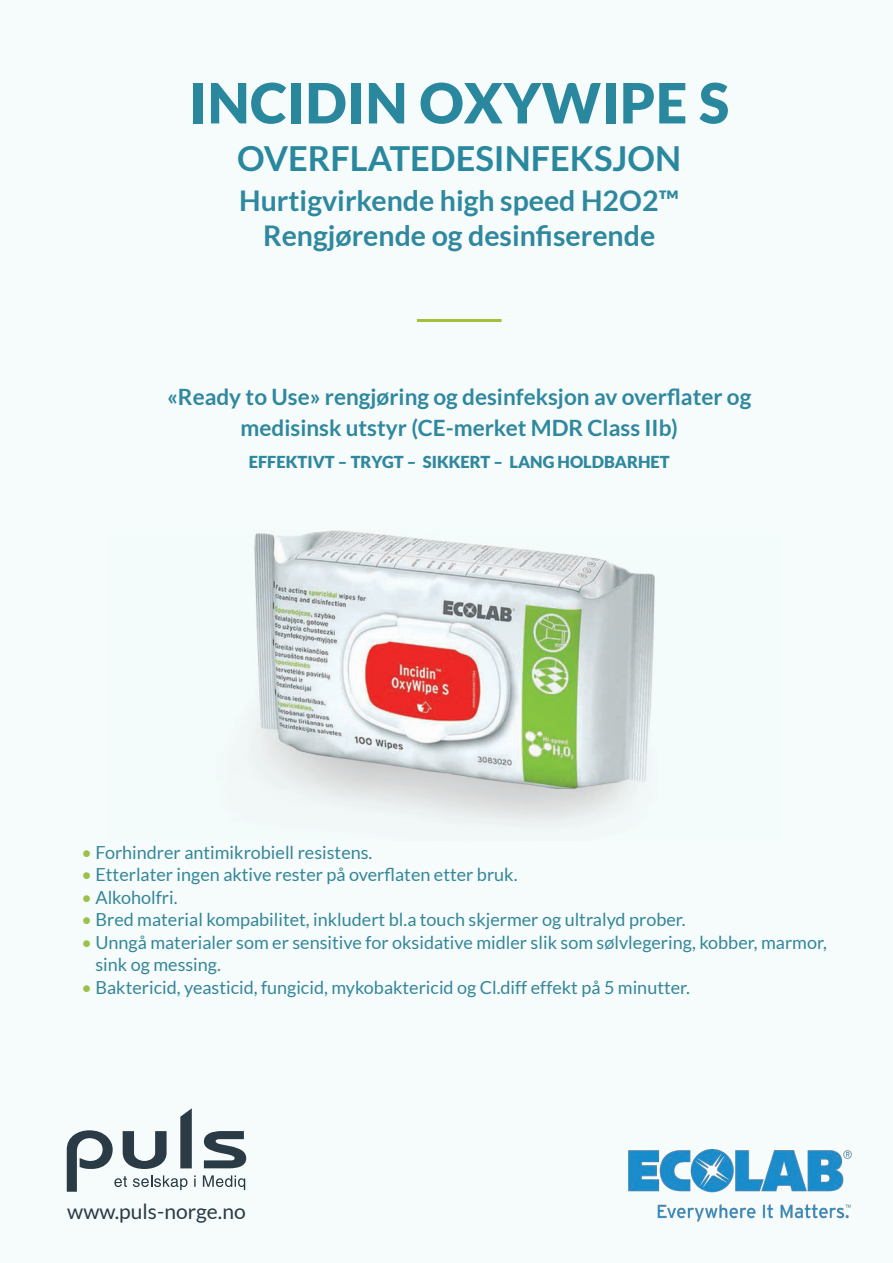
<style>
.page{position:relative;width:893px;height:1263px;background:#f6fbfb}
.page>*{position:absolute;margin:0;border:0;box-sizing:border-box;transform-origin:0 0}
.t1{font:900 55.5px "Lato";letter-spacing:.01em;color:#29889e}
.t2{font:700 34.5px "Lato";color:#29889e}
.t3{font:700 28.5px/34.5px "Lato";color:#2f889e;text-align:center}
.t4{font:700 22.5px/31.5px "Lato";color:#2f889e;text-align:center}
.t5{font:21px "Lato";color:#2a3b45}
.t6{font:18px/22.5px "Lato";color:#348799}
.t7{font:900 16.5px "Lato";color:#2f889e}
.s1{color:#99c24b}
</style>
<div class="page">
<img style="left:254px;top:531px;width:401px;height:291px">
<svg style="left:204px;top:1131px;width:42px;height:37px"></svg>
<svg style="left:67px;top:1108px;width:129px;height:84px"></svg>
<svg style="left:203px;top:1175px;width:42px;height:15px"></svg>
<img style="left:628px;top:1149px;width:224px;height:73px">
<hr style="left:417px;top:319px;width:85px;height:3px;background:#a2c03a">
<h1 class="t1" style="left:189px;top:71px;width:541px">INCIDIN OXYWIPE S</h1>
<h2 class="t2" style="left:237px;top:139px;width:446px">OVERFLATEDESINFEKSJON</h2>
<h3 class="t3" style="left:239px;top:183px;width:441px">Hurtigvirkende high speed H2O2™<br>Rengjørende og desinfiserende</h3>
<p class="t4" style="left:167px;top:381px;width:586px">«Ready to Use» rengjøring og desinfeksjon av overflater og medisinsk utstyr (CE-merket MDR Class IIb)</p>
<p class="t7" style="left:249px;top:452px;width:422px">EFFEKTIVT – TRYGT – SIKKERT – LANG HOLDBARHET</p>
<p class="t6" style="left:82px;top:841px;width:292px"><span class="s1">•</span> Forhindrer antimikrobiell resistens.</p>
<p class="t6" style="left:82px;top:863px;width:437px"><span class="s1">•</span> Etterlater ingen aktive rester på overflaten etter bruk.</p>
<p class="t6" style="left:82px;top:886px;width:98px"><span class="s1">•</span> Alkoholfri.</p>
<p class="t6" style="left:82px;top:908px;width:606px"><span class="s1">•</span> Bred material kompabilitet, inkludert bl.a touch skjermer og ultralyd prober.</p>
<p class="t6" style="left:95px;top:931px;width:733px;text-indent:-14px"><span class="s1">•</span> Unngå materialer som er sensitive for oksidative midler slik som sølvlegering, kobber, marmor, sink og messing.</p>
<p class="t6" style="left:82px;top:976px;width:610px"><span class="s1">•</span> Baktericid, yeasticid, fungicid, mykobaktericid og Cl.diff effekt på 5 minutter.</p>
<p class="t5" style="left:67px;top:1200px;width:180px">www.puls-norge.no</p>
</div>
